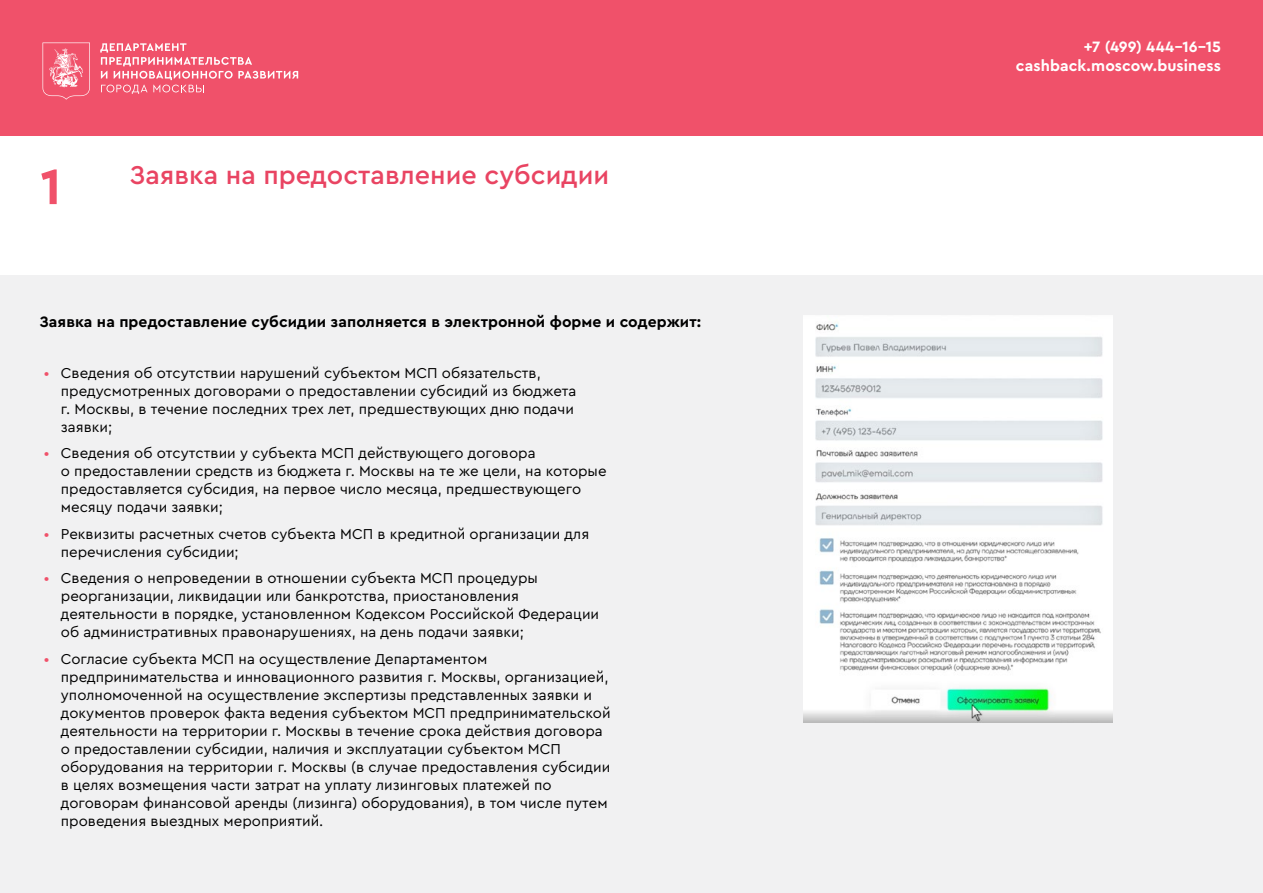
<style>
.page{position:relative;width:1263px;height:893px;background:#fff}
.page>*{position:absolute;margin:0;border:0;box-sizing:border-box;transform-origin:0 0}
.t1{font:700 52.5px "Cera Pro";color:#f0516a}
.t2{font:500 27px "Cera Pro";color:#e94462}
.t3{font:700 15.75px "Cera Pro";letter-spacing:.005em;color:#000}
.t4{font:700 15.75px/18.9px "Cera Pro";letter-spacing:.005em;color:#fff;text-align:right}
.t5{font:15px/18px "Cera Pro";color:#000}
.s1{color:#f0516a}
</style>
<div class="page">
<div style="left:0;top:0;width:1263px;height:135px;background:#f0516a"></div>
<svg style="left:43px;top:43px;width:47px;height:57px"></svg>
<svg style="left:100px;top:43px;width:198px;height:51px"></svg>
<div style="left:0;top:276px;width:1263px;height:617px;background:#f1f1f2"></div>
<img style="left:804px;top:315px;width:308px;height:407px">
<h1 class="t1" style="left:40px;top:152px;width:23px">1</h1>
<h2 class="t2" style="left:130px;top:156px;width:481px">Заявка на предоставление субсидии</h2>
<p class="t3" style="left:40px;top:311px;width:663px">Заявка на предоставление субсидии заполняется в электронной форме и содержит:</p>
<p class="t5" style="left:61px;top:363px;width:517px;text-indent:-17px"><span class="s1">•</span> Сведения об отсутствии нарушений субъектом МСП обязательств, предусмотренных договорами о предоставлении субсидий из бюджета г. Москвы, в течение последних трех лет, предшествующих дню подачи заявки;</p>
<p class="t5" style="left:61px;top:444px;width:547px;text-indent:-17px"><span class="s1">•</span> Сведения об отсутствии у субъекта МСП действующего договора<br>о предоставлении средств из бюджета г. Москвы на те же цели, на которые предоставляется субсидия, на первое число месяца, предшествующего месяцу подачи заявки;</p>
<p class="t5" style="left:61px;top:524px;width:530px;text-indent:-17px"><span class="s1">•</span> Реквизиты расчетных счетов субъекта МСП в кредитной организации для перечисления субсидии;</p>
<p class="t5" style="left:61px;top:569px;width:540px;text-indent:-17px"><span class="s1">•</span> Сведения о непроведении в отношении субъекта МСП процедуры реорганизации, ликвидации или банкротства, приостановления деятельности в порядке, установленном Кодексом Российской Федерации об административных правонарушениях, на день подачи заявки;</p>
<p class="t5" style="left:61px;top:649px;width:551px;text-indent:-17px"><span class="s1">•</span> Согласие субъекта МСП на осуществление Департаментом предпринимательства и инновационного развития г. Москвы, организацией, уполномоченной на осуществление экспертизы представленных заявки и документов проверок факта ведения субъектом МСП предпринимательской деятельности на территории г. Москвы в течение срока действия договора о предоставлении субсидии, наличия и эксплуатации субъектом МСП оборудования на территории г. Москвы (в случае предоставления субсидии в целях возмещения части затрат на уплату лизинговых платежей по договорам финансовой аренды (лизинга) оборудования), в том числе путем проведения выездных мероприятий.</p>
<p class="t4" style="left:1016px;top:37px;width:207px">+7 (499) 444–16–15 cashback.moscow.business</p>
</div>
